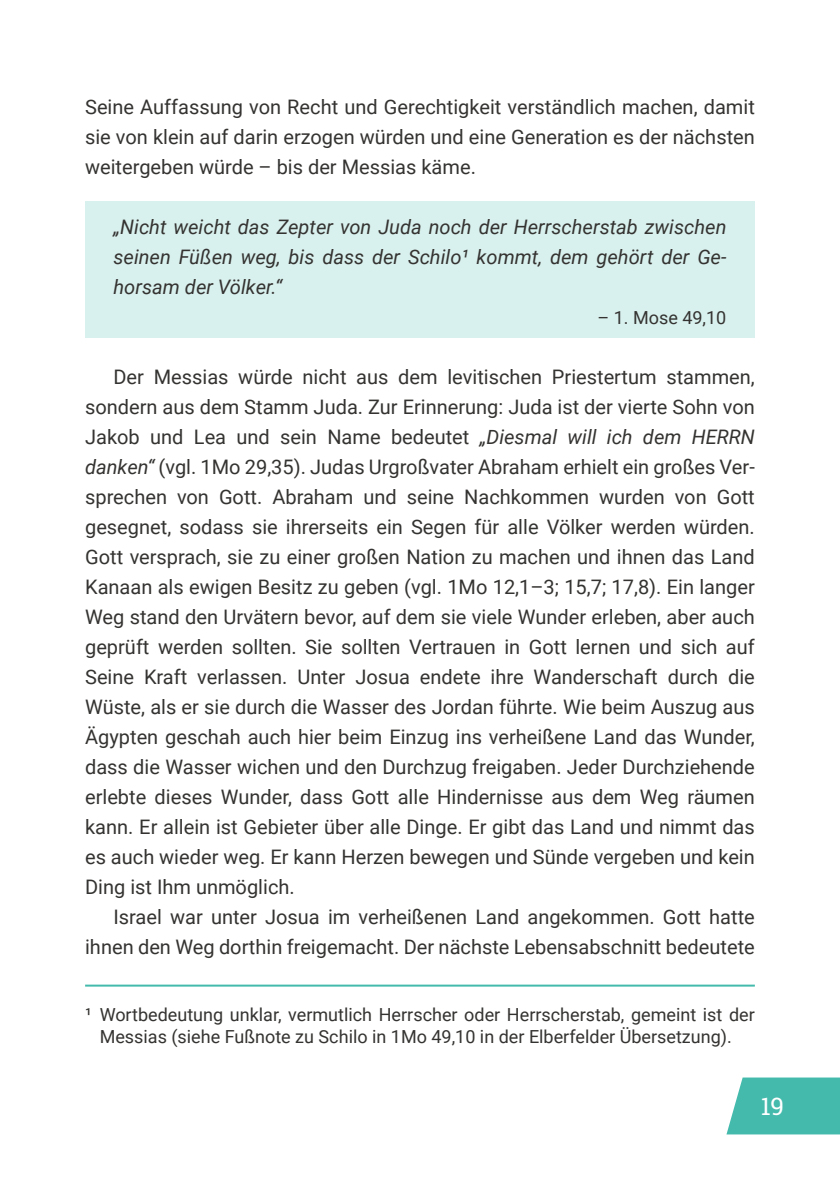
<style>
.page{position:relative;width:840px;height:1191px;background:#fff}
.page>*{position:absolute;margin:0;border:0;box-sizing:border-box;transform-origin:0 0}
.t1{font:24px "Roboto Slab";color:#fff}
.t2{font:20px/30px "Roboto";color:#343331;text-align:justify}
.t3{font:italic 20px/30px "Roboto";color:#343331;text-align:justify}
.t4{font:18px/22px "Roboto";color:#343331;text-align:center}
.s1{font-style:italic}
</style>
<div class="page">
<svg style="left:726px;top:1077px;width:113px;height:57px;background:#53bfb3"></svg>
<div style="left:85px;top:201px;width:669px;height:136px;background:#d9f1ee"></div>
<hr style="left:85px;top:984px;width:669px;height:2px;background:#44baad">
<p class="t2" style="left:85px;top:94px;width:670px">Seine Auffassung von Recht und Gerechtigkeit verständlich machen, damit sie von klein auf darin erzogen würden und eine Generation es der nächsten weitergeben würde – bis der Messias käme.</p>
<p class="t3" style="left:113px;top:214px;width:614px">„Nicht weicht das Zepter von Juda noch der Herrscherstab zwischen seinen Füßen weg, bis dass der Schilo¹ kommt, dem gehört der Ge‐ horsam der Völker.“</p>
<p class="t4" style="left:597px;top:308px;width:130px">– 1. Mose 49,10</p>
<p class="t2" style="left:85px;top:364px;width:670px;text-indent:28px">Der Messias würde nicht aus dem levitischen Priestertum stammen, sondern aus dem Stamm Juda. Zur Erinnerung: Juda ist der vierte Sohn von Jakob und Lea und sein Name bedeutet <span class="s1">„Diesmal will ich dem HERRN danken“</span> (vgl. 1Mo 29,35). Judas Urgroßvater Abraham erhielt ein großes Ver‐ sprechen von Gott. Abraham und seine Nachkommen wurden von Gott gesegnet, sodass sie ihrerseits ein Segen für alle Völker werden würden.<br>Gott versprach, sie zu einer großen Nation zu machen und ihnen das Land Kanaan als ewigen Besitz zu geben (vgl. 1Mo 12,1–3; 15,7; 17,8). Ein langer Weg stand den Urvätern bevor, auf dem sie viele Wunder erleben, aber auch geprüft werden sollten. Sie sollten Vertrauen in Gott lernen und sich auf Seine Kraft verlassen. Unter Josua endete ihre Wanderschaft durch die Wüste, als er sie durch die Wasser des Jordan führte. Wie beim Auszug aus Ägypten geschah auch hier beim Einzug ins verheißene Land das Wunder, dass die Wasser wichen und den Durchzug freigaben. Jeder Durchziehende erlebte dieses Wunder, dass Gott alle Hindernisse aus dem Weg räumen kann. Er allein ist Gebieter über alle Dinge. Er gibt das Land und nimmt das es auch wieder weg. Er kann Herzen bewegen und Sünde vergeben und kein Ding ist Ihm unmöglich.</p>
<p class="t2" style="left:85px;top:904px;width:670px;text-align:right">Israel war unter Josua im verheißenen Land angekommen. Gott hatte ihnen den Weg dorthin freigemacht. Der nächste Lebensabschnitt bedeutete</p>
<p class="t4" style="left:85px;top:1006px;width:670px">¹ Wortbedeutung unklar, vermutlich Herrscher oder Herrscherstab, gemeint ist der<br>Messias (siehe Fußnote zu Schilo in 1Mo 49,10 in der Elberfelder Übersetzung).</p>
<p class="t1" style="left:760px;top:1089px;width:25px">19</p>
</div>
